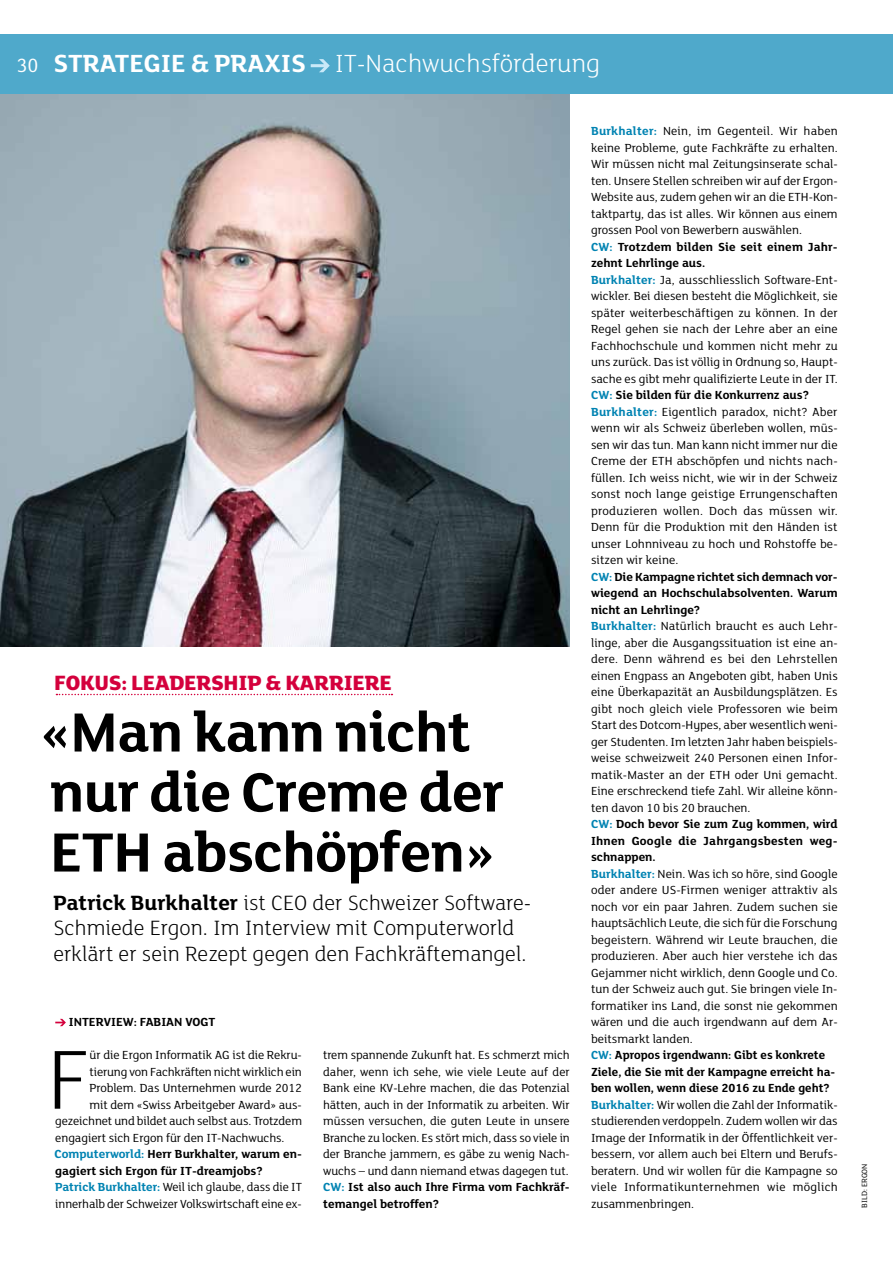
<style>
.page{position:relative;width:893px;height:1263px;background:#fff}
.page>*{position:absolute;margin:0;border:0;box-sizing:border-box;transform-origin:0 0}
.t1{font:300 90.9px "FS Lola";color:#000}
.t2{font:700 60px/60px "FS Lola";letter-spacing:-.01em;color:#000}
.t3{font:300 27px "FS Lola";color:#fff}
.t4{font:700 27px "FS Lola";color:#fff}
.t5{font:300 22.5px/25.5px "FS Lola";color:#000}
.t6{font:800 22.5px "FS Lola";letter-spacing:-.01em;color:#d4003c}
.t7{font:12.75px/16.5px "FS Lola";color:#000;text-align:justify}
.t8{font:700 12.75px "FS Lola";color:#000}
.t9{font:8.25px "FS Lola";color:#000}
.s1{font-weight:400;font-size:20.85px}
.s2{font-weight:700}
.s3{color:#0083b2}
.s4{font-weight:700;color:#0083b2}
</style>
<div class="page">
<svg style="left:55px;top:1019px;width:11px;height:7px"></svg>
<img style="left:0;top:94px;width:570px;height:553px">
<div style="left:0;top:34px;width:893px;height:60px;background:#4fa9cb"></div>
<svg style="left:311px;top:59px;width:19px;height:13px"></svg>
<svg style="left:56px;top:694px;width:336px;height:1px"></svg>
<h3 class="t4" style="left:17px;top:45px;width:277px"><span class="s1">30</span> Strategie &amp; praxis</h3>
<h3 class="t3" style="left:335px;top:46px;width:267px">IT-Nachwuchsförderung</h3>
<h3 class="t6" style="left:54px;top:666px;width:339px">FOKUS: LEADERSHIP &amp; KARRIERE</h3>
<h2 class="t2" style="left:40px;top:699px;width:466px">«Man kann nicht nur die Creme der<br>ETH abschöpfen»</h2>
<h3 class="t5" style="left:53px;top:889px;width:479px"><span class="s2">Patrick Burkhalter</span> ist CEO der Schweizer Software-<br>Schmiede Ergon. Im Interview mit Computerworld erklärt er sein Rezept gegen den Fachkräftemangel.</h3>
<p class="t8" style="left:69px;top:1013px;width:148px">Interview: Fabian Vogt</p>
<h1 class="t1" style="left:47px;top:1020px;width:44px">F</h1>
<p class="t7" style="left:90px;top:1046px;width:214px">ür die Ergon Informatik AG ist die Rekru-</p>
<p class="t7" style="left:90px;top:1063px;width:214px">tierung von Fachkräften nicht wirklich ein</p>
<p class="t7" style="left:90px;top:1079px;width:214px">Problem. Das Unternehmen wurde 2012</p>
<p class="t7" style="left:90px;top:1096px;width:214px">mit dem «Swiss Arbeitgeber Award» aus-</p>
<p class="t7" style="left:55px;top:1112px;width:248px">gezeichnet und bildet auch selbst aus. Trotzdem</p>
<p class="t7" style="left:55px;top:1129px;width:231px">engagiert sich Ergon für den IT-Nachwuchs.</p>
<p class="t8" style="left:54px;top:1145px;width:249px"><span class="s3">Computerworld:</span> Herr Burkhalter, warum en-</p>
<p class="t8" style="left:55px;top:1162px;width:209px">gagiert sich Ergon für IT-dreamjobs?</p>
<p class="t7" style="left:55px;top:1178px;width:248px"><span class="s4">Patrick Burkhalter:</span> Weil ich glaube, dass die IT</p>
<p class="t7" style="left:55px;top:1195px;width:248px">innerhalb der Schweizer Volkswirtschaft eine ex-</p>
<p class="t7" style="left:323px;top:1046px;width:248px">trem spannende Zukunft hat. Es schmerzt mich daher, wenn ich sehe, wie viele Leute auf der Bank eine KV-Lehre machen, die das Potenzial hätten, auch in der Informatik zu arbeiten. Wir müssen versuchen, die guten Leute in unsere Branche zu locken. Es stört mich, dass so viele in der Branche jammern, es gäbe zu wenig Nach&shy;wuchs – und dann niemand etwas dagegen tut.<br><span class="s4">CW:</span> <span class="s2">Ist also auch Ihre Firma vom Fachkräf&shy;temangel betroffen?</span></p>
<p class="t7" style="left:591px;top:122px;width:248px;text-align:left"><span class="s4">Burkhalter:</span> Nein, im Gegenteil. Wir haben keine Probleme, gute Fachkräfte zu erhalten.<br>Wir müssen nicht mal Zeitungsinserate schal&shy;ten. Unsere Stellen schreiben wir auf der Ergon-Website aus, zudem gehen wir an die ETH-Kon&shy;taktparty, das ist alles. Wir können aus einem grossen Pool von Bewerbern auswählen.<br><span class="s4">CW:</span> <span class="s2">Trotzdem bilden Sie seit einem Jahr&shy;zehnt Lehrlinge aus.<br></span><span class="s4">Burkhalter:</span> Ja, ausschliesslich Software-Ent&shy;wickler. Bei diesen besteht die Möglichkeit, sie später weiterbeschäftigen zu können. In der Regel gehen sie nach der Lehre aber an eine Fachhochschule und kommen nicht mehr zu uns zurück. Das ist völlig in Ordnung so, Haupt&shy;sache es gibt mehr qualifizierte Leute in der IT.<br><span class="s4">CW:</span> <span class="s2">Sie bilden für die Konkurrenz aus?<br></span><span class="s4">Burkhalter:</span> Eigentlich paradox, nicht? Aber wenn wir als Schweiz überleben wollen, müs&shy;sen wir das tun. Man kann nicht immer nur die Creme der ETH abschöpfen und nichts nach&shy;füllen. Ich weiss nicht, wie wir in der Schweiz sonst noch lange geistige Errungenschaften produzieren wollen. Doch das müssen wir.<br>Denn für die Produktion mit den Händen ist unser Lohnniveau zu hoch und Rohstoffe be&shy;sitzen wir keine.<br><span class="s4">CW:</span> <span class="s2">Die Kampagne richtet sich demnach vor&shy;wiegend an Hochschulabsolventen. Warum nicht an Lehrlinge?<br></span><span class="s4">Burkhalter:</span> Natürlich braucht es auch Lehr&shy;linge, aber die Ausgangssituation ist eine an&shy;dere. Denn während es bei den Lehrstellen einen Engpass an Angeboten gibt, haben Unis eine Überkapazität an Ausbildungsplätzen. Es gibt noch gleich viele Professoren wie beim Start des Dotcom-Hypes, aber wesentlich weni&shy;ger Studenten. Im letzten Jahr haben beispiels&shy;weise schweizweit 240 Personen einen Infor&shy;matik-Master an der ETH oder Uni gemacht.<br>Eine erschreckend tiefe Zahl. Wir alleine könn&shy;ten davon 10 bis 20 brauchen.<br><span class="s4">CW:</span> <span class="s2">Doch bevor Sie zum Zug kommen, wird Ihnen Google die Jahrgangsbesten weg&shy;schnappen.<br></span><span class="s4">Burkhalter:</span> Nein. Was ich so höre, sind Google oder andere US-Firmen weniger attraktiv als noch vor ein paar Jahren. Zudem suchen sie hauptsächlich Leute, die sich für die Forschung begeistern. Während wir Leute brauchen, die produzieren. Aber auch hier verstehe ich das Gejammer nicht wirklich, denn Google und Co. tun der Schweiz auch gut. Sie bringen viele In&shy;formatiker ins Land, die sonst nie gekommen wären und die auch irgendwann auf dem Ar&shy;beitsmarkt landen.<br><span class="s4">CW:</span> <span class="s2">Apropos irgendwann: Gibt es konkrete Ziele, die Sie mit der Kampagne erreicht ha&shy;ben wollen, wenn diese 2016 zu Ende geht?<br></span><span class="s4">Burkhalter:</span> Wir wollen die Zahl der Informatik&shy;studierenden verdoppeln. Zudem wollen wir das Image der Informatik in der Öffentlichkeit ver&shy;bessern, vor allem auch bei Eltern und Berufs&shy;beratern. Und wir wollen für die Kampagne so viele Informatikunternehmen wie möglich zusammenbringen.</p>
<p class="t9" style="left:859px;top:1208px;width:44px;rotate:-90deg">Bild: ERgon</p>
</div>
